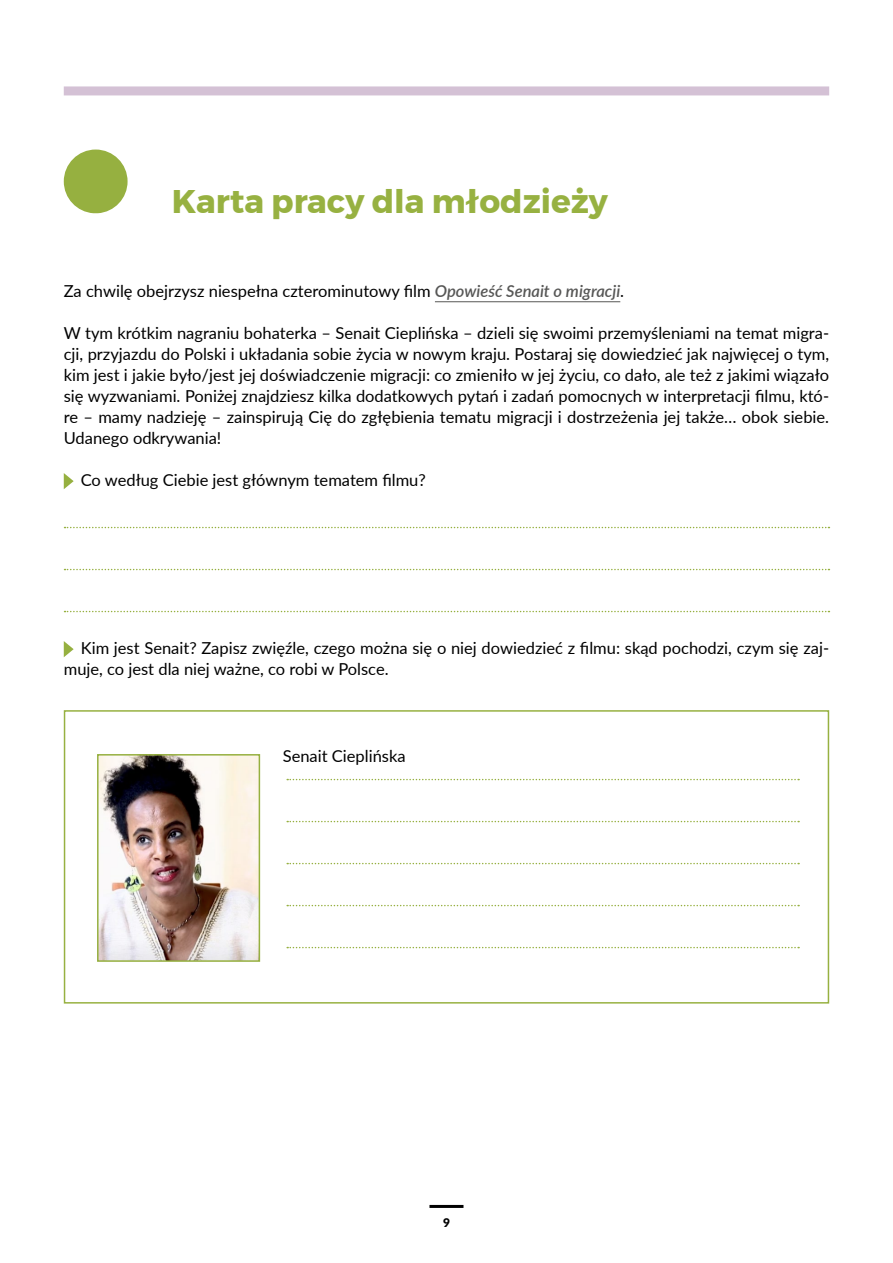
<style>
.page{position:relative;width:893px;height:1263px;background:#fff}
.page>*{position:absolute;margin:0;border:0;box-sizing:border-box;transform-origin:0 0}
.tekst{font:700 32.7px "Montserrat";color:#97b141}
.tekst-2{font:16.5px/21px "Lato";color:#000;text-align:justify}
.t1{font:900 12px "Lato";color:#000}
.s1{font-weight:600;font-style:italic;color:#575756}
</style>
<div class="page">
<hr style="left:429px;top:1205px;width:34px;height:3px;background:#000">
<hr style="left:435px;top:301px;width:185px;height:1px;background:#575756">
<div style="left:64px;top:86px;width:765px;height:9px;background:#d4c1d5"></div>
<div style="left:64px;top:150px;width:64px;height:63px;background:#96b040;border-radius:31px"></div>
<svg style="left:64px;top:473px;width:10px;height:16px"></svg>
<svg style="left:65px;top:527px;width:764px;height:1px"></svg>
<svg style="left:65px;top:569px;width:764px;height:1px"></svg>
<svg style="left:65px;top:611px;width:764px;height:1px"></svg>
<svg style="left:64px;top:641px;width:10px;height:16px"></svg>
<svg style="left:287px;top:779px;width:512px;height:1px"></svg>
<svg style="left:287px;top:821px;width:512px;height:1px"></svg>
<svg style="left:287px;top:863px;width:512px;height:1px"></svg>
<svg style="left:287px;top:905px;width:512px;height:1px"></svg>
<svg style="left:287px;top:947px;width:512px;height:1px"></svg>
<div style="left:64px;top:710px;width:765px;height:293px;border:2px solid #97b141"></div>
<img style="left:100px;top:757px;width:157px;height:202px">
<div style="left:97px;top:754px;width:163px;height:208px;border:2px solid #96b040"></div>
<p class="tekst" style="left:172px;top:175px;width:438px">Karta pracy dla młodzieży</p>
<p class="tekst-2" style="left:64px;top:280px;width:562px">Za chwilę obejrzysz niespełna czterominutowy film <span class="s1">Opowieść Senait o migracji</span>.</p>
<p class="tekst-2" style="left:64px;top:322px;width:767px">W tym krótkim nagraniu bohaterka – Senait Cieplińska – dzieli się swoimi przemyśleniami na temat migra&shy;cji, przyjazdu do Polski i układania sobie życia w nowym kraju. Postaraj się dowiedzieć jak najwięcej o tym, kim jest i jakie było/jest jej doświadczenie migracji: co zmieniło w jej życiu, co dało, ale też z jakimi wiązało się wyzwaniami. Poniżej znajdziesz kilka dodatkowych pytań i zadań pomocnych w interpretacji filmu, któ&shy;re – mamy nadzieję – zainspirują Cię do zgłębienia tematu migracji i dostrzeżenia jej także… obok siebie.<br>Udanego odkrywania!</p>
<p class="tekst-2" style="left:81px;top:469px;width:346px">Co według Ciebie jest głównym tematem filmu?</p>
<p class="tekst-2" style="left:64px;top:637px;width:767px;text-indent:17px">Kim jest Senait? Zapisz zwięźle, czego można się o niej dowiedzieć z filmu: skąd pochodzi, czym się zaj&shy;muje, co jest dla niej ważne, co robi w Polsce.</p>
<p class="tekst-2" style="left:283px;top:744px;width:124px">Senait Cieplińska</p>
<p class="t1" style="left:443px;top:1213px;width:8px">9</p>
</div>
